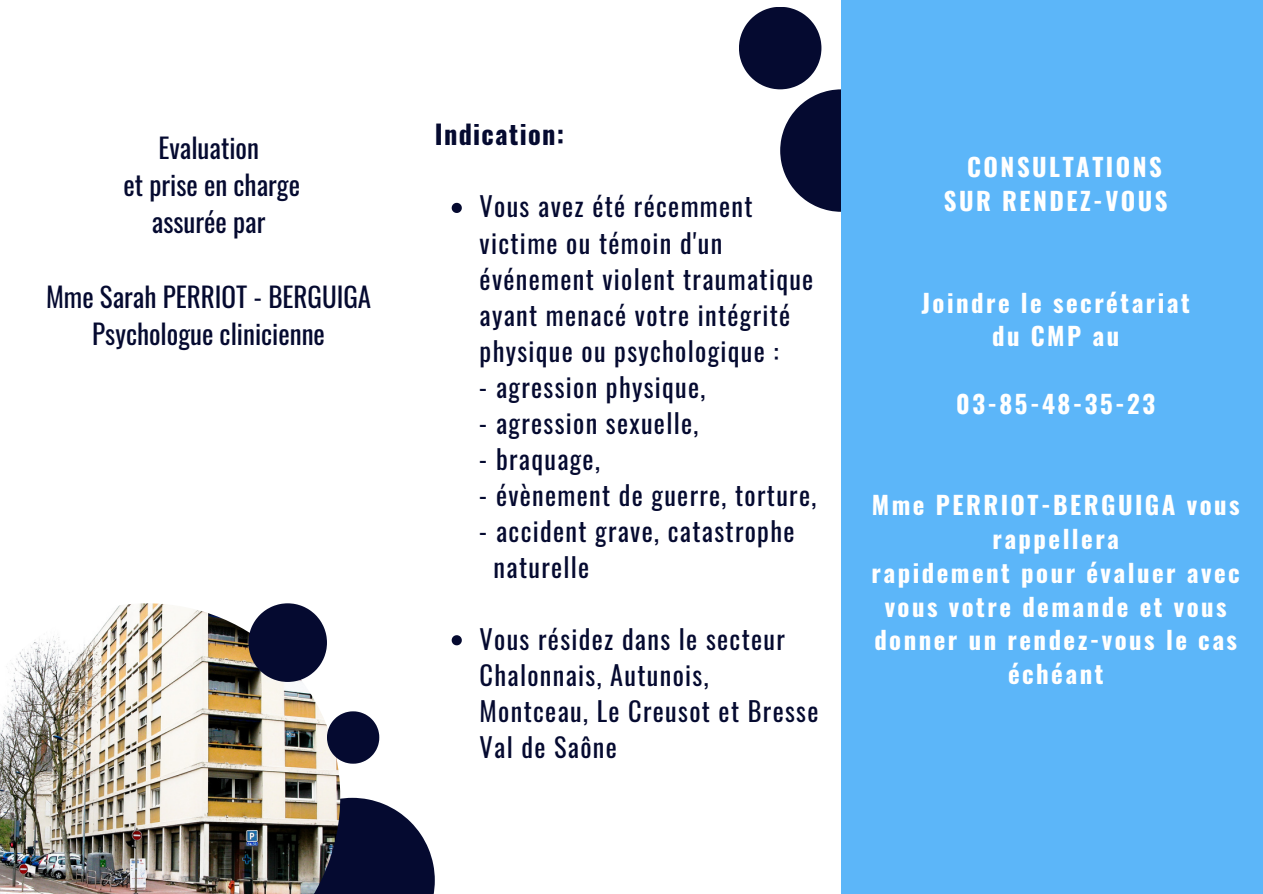
<style>
.page{position:relative;width:1263px;height:894px;background:#fff}
.page>*{position:absolute;margin:0;border:0;box-sizing:border-box;transform-origin:0 0}
.t1{font:27px "Oswald";color:#050a30}
.t2{font:26.4px/36px "Oswald";letter-spacing:.05em;color:#050a30}
.t3{font:700 26.4px "Oswald";letter-spacing:.05em;color:#050a30}
.t4{font:700 24.75px/33.8px "Oswald";letter-spacing:.1em;color:#fff;text-align:center}
</style>
<div class="page">
<svg style="left:340px;top:797px;width:95px;height:96px;fill:#050a30"></svg>
<img style="left:0;top:603px;width:340px;height:290px">
<svg style="left:739px;top:7px;width:103px;height:205px"></svg>
<svg style="left:248px;top:603px;width:79px;height:78px"></svg>
<svg style="left:327px;top:711px;width:52px;height:52px;background:#383c59"></svg>
<svg style="left:452px;top:203px;width:10px;height:10px"></svg>
<svg style="left:452px;top:635px;width:10px;height:10px"></svg>
<div style="left:842px;top:0;width:421px;height:893px;background:#5cb6f9"></div>
<p class="t1" style="left:158px;top:127px;width:102px">Evaluation</p>
<p class="t1" style="left:123px;top:164px;width:178px">et prise en charge</p>
<p class="t1" style="left:152px;top:201px;width:115px">assurée par</p>
<p class="t1" style="left:46px;top:275px;width:327px">Mme Sarah PERRIOT - BERGUIGA</p>
<p class="t1" style="left:92px;top:312px;width:234px">Psychologue clinicienne</p>
<p class="t3" style="left:435px;top:114px;width:131px">Indication:</p>
<p class="t2" style="left:480px;top:187px;width:335px">Vous avez été récemment victime ou témoin d'un événement violent traumatique ayant menacé votre intégrité physique ou psychologique :</p>
<p class="t2" style="left:479px;top:367px;width:228px">- agression physique,</p>
<p class="t2" style="left:479px;top:403px;width:221px">- agression sexuelle,</p>
<p class="t2" style="left:479px;top:439px;width:123px">- braquage,</p>
<p class="t2" style="left:479px;top:475px;width:339px">- évènement de guerre, torture,</p>
<p class="t2" style="left:479px;top:511px;width:317px">- accident grave, catastrophe</p>
<p class="t2" style="left:494px;top:547px;width:97px">naturelle</p>
<p class="t2" style="left:480px;top:619px;width:340px">Vous résidez dans le secteur<br>Chalonnais, Autunois,<br>Montceau, Le Creusot et Bresse<br>Val de Saône</p>
<p class="t4" style="left:967px;top:149px;width:196px">CONSULTATIONS</p>
<p class="t4" style="left:944px;top:183px;width:225px">SUR RENDEZ-VOUS</p>
<p class="t4" style="left:921px;top:284px;width:270px">Joindre le secrétariat</p>
<p class="t4" style="left:992px;top:318px;width:129px">du CMP au</p>
<p class="t4" style="left:956px;top:385px;width:201px">03-85-48-35-23</p>
<p class="t4" style="left:872px;top:487px;width:369px">Mme PERRIOT-BERGUIGA vous rappellera</p>
<p class="t4" style="left:872px;top:554px;width:370px">rapidement pour évaluer avec vous votre demande et vous donner un rendez-vous le cas échéant</p>
</div>
